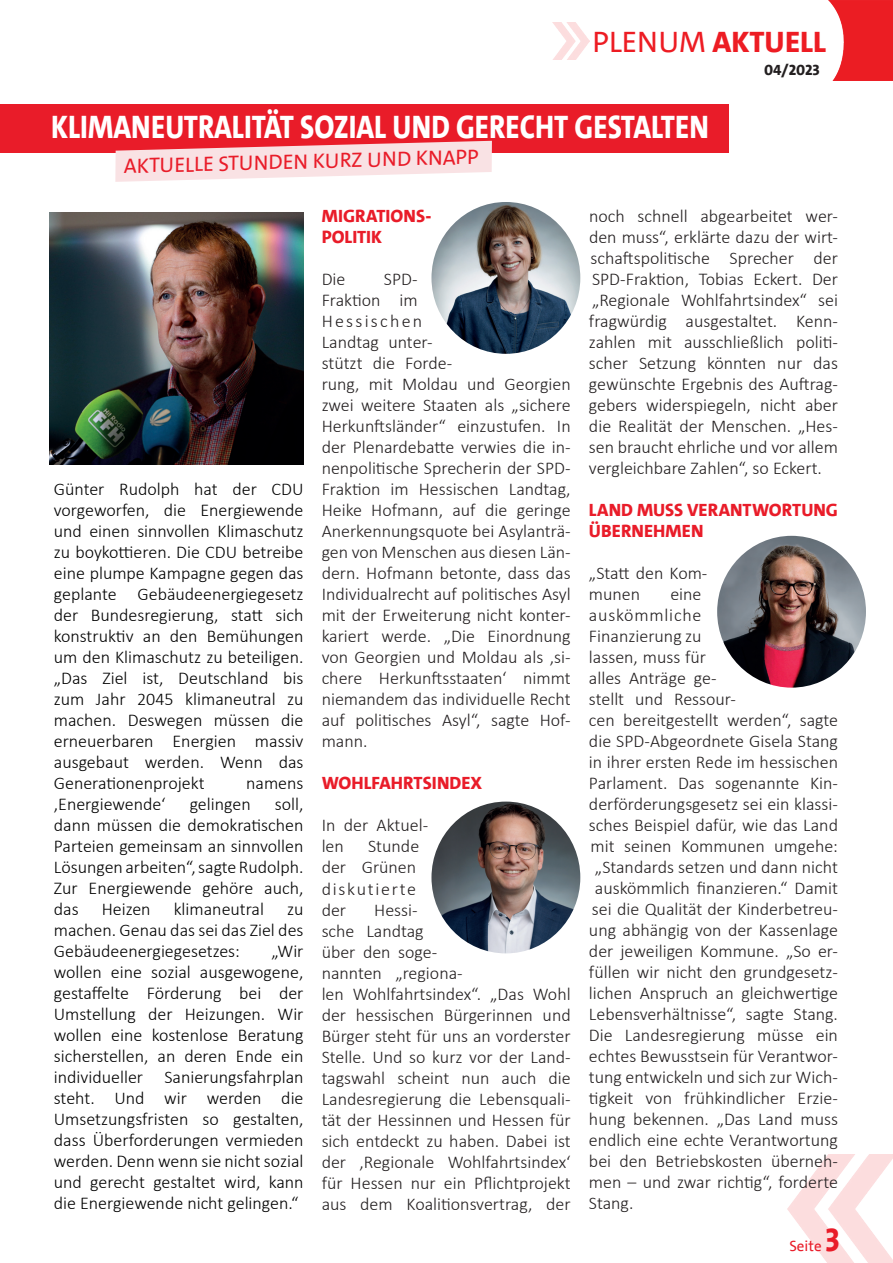
<style>
.page{position:relative;width:893px;height:1263px;background:#fff}
.page>*{position:absolute;margin:0;border:0;box-sizing:border-box;transform-origin:0 0}
.t1{font:800 33px "SPD The Sans";color:#fff;scale:.85 1}
.t2{font:800 30px "SPD The Sans";color:#ed1c23}
.t3{font:21px "SPD The Sans";color:#e91c29}
.t4{font:300 18px/21px "Calibri";color:#231f20}
.t5{font:300 18px/21px "Calibri";color:#000001;text-align:justify}
.t6{font:800 18px/21px "SPD The Sans";letter-spacing:.005em;color:#e91c29}
.t7{font:300 18px "Calibri";letter-spacing:.045em;color:#231f20}
.t8{font:800 15px "SPD The Sans Versal";color:#231f20}
.t9{font:15px "SPD The Sans";color:#e91c29}
.s1{font-weight:400}
.s2{font-weight:800;font-size:33px}
</style>
<div class="page">
<img style="left:788px;top:1155px;width:105px;height:108px">
<img style="left:553px;top:23px;width:36px;height:37px">
<img style="left:828px;top:0;width:65px;height:81px">
<img style="left:50px;top:213px;width:254px;height:251px">
<img style="left:431px;top:202px;width:149px;height:152px">
<div style="left:0;top:105px;width:729px;height:48px;background:#e91c29"></div>
<svg style="left:115px;top:141px;width:377px;height:41px"></svg>
<img style="left:717px;top:536px;width:149px;height:152px">
<img style="left:431px;top:801px;width:149px;height:152px">
<h2 class="t2" style="left:592px;top:22px;width:235px"><span class="s1">PLENUM</span> AKTUELL</h2>
<p class="t8" style="left:764px;top:60px;width:57px">04/2023</p>
<h1 class="t1" style="left:51px;top:106px;width:775px">KLIMANEUTRALITÄT SOZIAL UND GERECHT GESTALTEN</h1>
<p class="t3" style="left:123px;top:154px;width:356px;rotate:-2deg">AKTUELLE STUNDEN KURZ UND KNAPP</p>
<p class="t4" style="left:589px;top:205px;width:251px;text-align:justify">noch schnell abgearbeitet wer&shy;den muss“, erklärte dazu der wirt&shy;schaftspolitische Sprecher der SPD-Fraktion, Tobias Eckert. Der „Regionale Wohlfahrtsindex“ sei fragwürdig ausgestaltet. Kenn&shy;zahlen mit ausschließlich politi&shy;scher Setzung könnten nur das gewünschte Ergebnis des Auftrag&shy;gebers widerspiegeln, nicht aber die Realität der Menschen. „Hes&shy;sen braucht ehrliche und vor allem vergleichbare Zahlen“, so Eckert.</p>
<p class="t6" style="left:589px;top:500px;width:250px">LAND MUSS VERANTWORTUNG<br>ÜBERNEHMEN</p>
<p class="t4" style="left:589px;top:562px;width:120px">„Statt den Kom&shy;munen</p>
<p class="t6" style="left:322px;top:206px;width:111px">MIGRATIONS-<br>POLITIK</p>
<p class="t4" style="left:322px;top:269px;width:25px">Die</p>
<p class="t4" style="left:322px;top:269px;width:251px;text-indent:62px">SPD-<br>Fraktion im<br>Hessischen<br>Landtag unter-<br>stützt die Forde-<br>rung, mit Moldau und Georgien zwei weitere Staaten als „sichere<br>Herkunftsländer“ einzustufen. In der Plenardebatte verwies die in&shy;nenpolitische Sprecherin der SPD-<br>Fraktion im Hessischen Landtag,<br>Heike Hofmann, auf die geringe<br>Anerkennungsquote bei Asylanträ&shy;gen von Menschen aus diesen Län&shy;dern. Hofmann betonte, dass das<br>Individualrecht auf politisches Asyl mit der Erweiterung nicht konter&shy;kariert werde. „Die Einordnung von Georgien und Moldau als ‚si&shy;chere Herkunftsstaaten‘ nimmt niemandem das individuelle Recht auf politisches Asyl“, sagte Hof&shy;mann.</p>
<p class="t6" style="left:322px;top:773px;width:162px">WOHLFAHRTSINDEX</p>
<p class="t4" style="left:322px;top:815px;width:108px">In der Aktuel&shy;len</p>
<p class="t5" style="left:54px;top:478px;width:251px">Günter Rudolph hat der CDU vorgeworfen, die Energiewende und einen sinnvollen Klimaschutz zu boykottieren. Die CDU betreibe eine plumpe Kampagne gegen das geplante Gebäudeenergiegesetz der Bundesregierung, statt sich konstruktiv an den Bemühungen um den Klimaschutz zu beteiligen. „Das Ziel ist, Deutschland bis zum Jahr 2045 klimaneutral zu machen. Deswegen müssen die erneuerbaren Energien massiv ausgebaut werden. Wenn das Generationenprojekt</p>
<p class="t4" style="left:670px;top:583px;width:33px">eine</p>
<p class="t7" style="left:589px;top:604px;width:114px">auskömmliche</p>
<p class="t4" style="left:589px;top:625px;width:114px">Finanzierung zu</p>
<p class="t4" style="left:589px;top:646px;width:119px">lassen, muss für</p>
<p class="t4" style="left:589px;top:667px;width:129px">alles Anträge ge-</p>
<p class="t4" style="left:589px;top:688px;width:149px">stellt und Ressour-</p>
<p class="t4" style="left:589px;top:709px;width:251px">cen bereitgestellt werden“, sagte</p>
<p class="t4" style="left:589px;top:730px;width:251px">die SPD-Abgeordnete Gisela Stang</p>
<p class="t4" style="left:589px;top:751px;width:251px">in ihrer ersten Rede im hessischen</p>
<p class="t4" style="left:589px;top:772px;width:251px">Parlament. Das sogenannte Kin-</p>
<p class="t4" style="left:589px;top:794px;width:250px">derförderungsgesetz sei ein klassi-</p>
<p class="t4" style="left:589px;top:815px;width:251px">sches Beispiel dafür, wie das Land</p>
<p class="t4" style="left:590px;top:836px;width:249px">mit seinen Kommunen umgehe:</p>
<p class="t4" style="left:595px;top:857px;width:245px">„Standards setzen und dann nicht</p>
<p class="t4" style="left:595px;top:878px;width:245px">auskömmlich finanzieren.“ Damit</p>
<p class="t4" style="left:592px;top:899px;width:248px">sei die Qualität der Kinderbetreu-</p>
<p class="t4" style="left:589px;top:920px;width:250px">ung abhängig von der Kassenlage</p>
<p class="t4" style="left:589px;top:941px;width:250px">der jeweiligen Kommune. „So er-</p>
<p class="t4" style="left:589px;top:962px;width:250px">füllen wir nicht den grundgesetz-</p>
<p class="t4" style="left:589px;top:983px;width:250px">lichen Anspruch an gleichwertige</p>
<p class="t4" style="left:589px;top:1004px;width:251px">Lebensverhältnisse“, sagte Stang.</p>
<p class="t4" style="left:589px;top:1025px;width:251px">Die Landesregierung müsse ein</p>
<p class="t4" style="left:589px;top:1046px;width:250px">echtes Bewusstsein für Verantwor-</p>
<p class="t4" style="left:589px;top:1067px;width:250px">tung entwickeln und sich zur Wich-</p>
<p class="t4" style="left:589px;top:1088px;width:250px">tigkeit von frühkindlicher Erzie-</p>
<p class="t4" style="left:589px;top:1109px;width:251px">hung bekennen. „Das Land muss</p>
<p class="t4" style="left:589px;top:1130px;width:251px">endlich eine echte Verantwortung</p>
<p class="t4" style="left:589px;top:1151px;width:250px">bei den Betriebskosten überneh-</p>
<p class="t4" style="left:589px;top:1172px;width:250px">men – und zwar richtig“, forderte</p>
<p class="t4" style="left:589px;top:1193px;width:46px">Stang.</p>
<p class="t5" style="left:246px;top:772px;width:59px">namens</p>
<p class="t5" style="left:54px;top:793px;width:113px">‚Energiewende‘</p>
<p class="t5" style="left:190px;top:793px;width:63px">gelingen</p>
<p class="t5" style="left:54px;top:793px;width:251px;text-indent:221px">soll, dann müssen die demokratischen Parteien gemeinsam an sinnvollen Lösungen arbeiten“, sagte Rudolph.<br>Zur Energiewende gehöre auch, das</p>
<p class="t4" style="left:322px;top:836px;width:99px;text-indent:46px">Stunde der Grünen diskutierte der</p>
<p class="t5" style="left:102px;top:898px;width:50px">Heizen</p>
<p class="t5" style="left:174px;top:898px;width:92px">klimaneutral</p>
<p class="t4" style="left:322px;top:899px;width:251px;text-indent:53px">Hessi-<br>sche Landtag<br>über den soge-<br>nannten „regiona-<br>len Wohlfahrtsindex“. „Das Wohl der hessischen Bürgerinnen und<br>Bürger steht für uns an vorderster<br>Stelle. Und so kurz vor der Land&shy;tagswahl scheint nun auch die<br>Landesregierung die Lebensquali&shy;tät der Hessinnen und Hessen für sich entdeckt zu haben. Dabei ist der ‚Regionale Wohlfahrtsindex‘ für Hessen nur ein Pflichtprojekt aus dem Koalitionsvertrag, der</p>
<p class="t5" style="left:54px;top:898px;width:251px;text-indent:233px">zu machen. Genau das sei das Ziel des Gebäudeenergiegesetzes:</p>
<p class="t5" style="left:54px;top:940px;width:251px;text-indent:218px">„Wir wollen eine sozial ausgewogene, gestaffelte Förderung bei der Umstellung der Heizungen. Wir wollen eine kostenlose Beratung sicherstellen, an deren Ende ein individueller Sanierungsfahrplan steht. Und wir werden die Umsetzungsfristen so gestalten, dass Überforderungen vermieden werden. Denn wenn sie nicht sozial und gerecht gestaltet wird, kann die Energiewende nicht gelingen.“</p>
<p class="t9" style="left:789px;top:1236px;width:52px">Seite <span class="s2">3</span></p>
</div>
